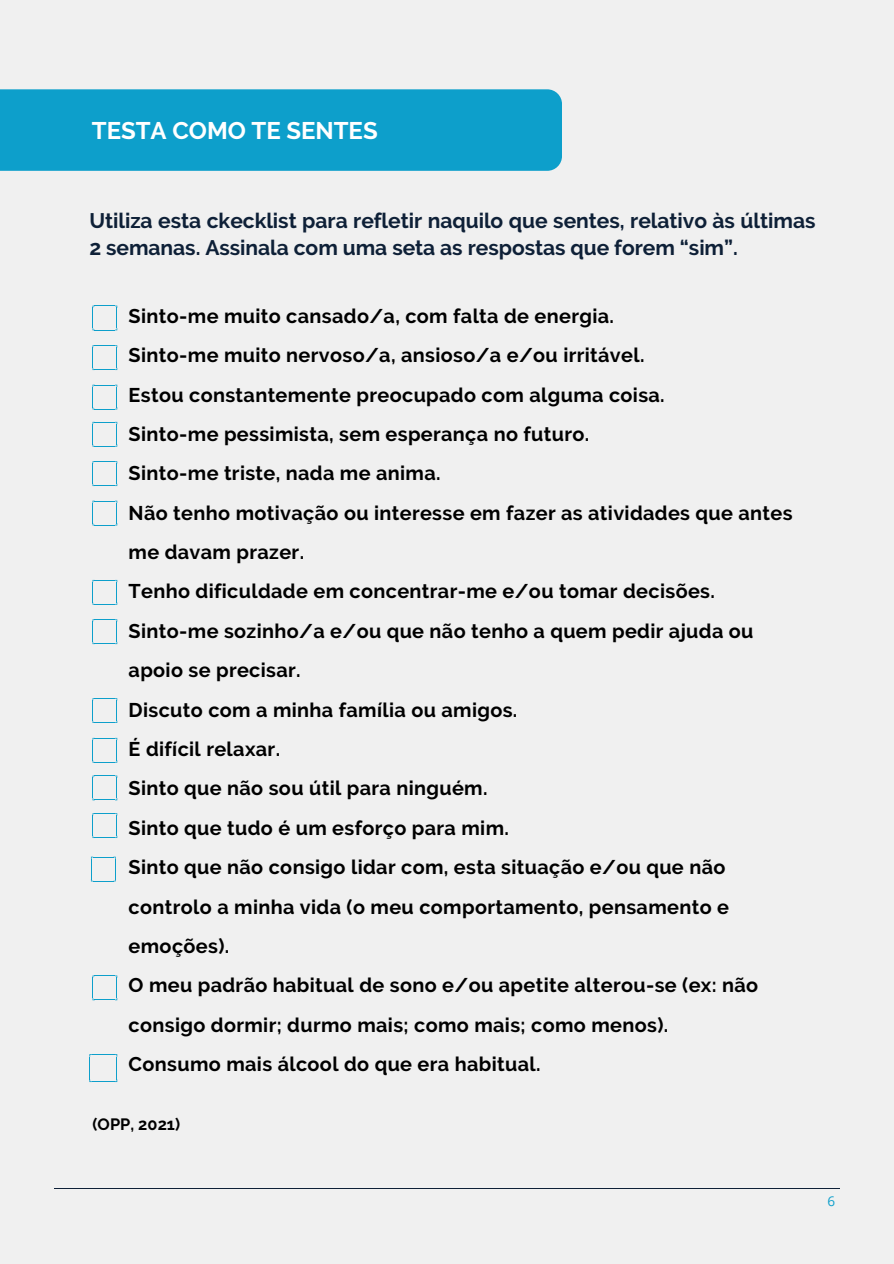
<style>
.page{position:relative;width:894px;height:1264px;background:#fff}
.page>*{position:absolute;margin:0;border:0;box-sizing:border-box;transform-origin:0 0}
.t1{font:700 24px "Raleway";color:#fff}
.t2{font:700 21px/27px "Raleway";color:#0e2037}
.t3{font:700 19.8px/39.5px "Raleway";letter-spacing:.02em;color:#000}
.t4{font:700 16.35px "Raleway";letter-spacing:.005em;color:#000}
.t5{font:13.5px "Open Sans";color:#0d9fcb}
</style>
<div class="page">
<div style="left:0;top:0;width:893px;height:1263px;background:#f0f0f0"></div>
<hr style="left:54px;top:1187px;width:785px;height:1px;background:#0e2037">
<div style="left:0;top:89px;width:562px;height:82px;background:#0d9fcb"></div>
<svg style="left:92px;top:305px;width:25px;height:25px"></svg>
<svg style="left:92px;top:345px;width:25px;height:25px"></svg>
<svg style="left:92px;top:385px;width:25px;height:25px"></svg>
<svg style="left:92px;top:422px;width:25px;height:25px"></svg>
<svg style="left:92px;top:461px;width:25px;height:25px"></svg>
<svg style="left:92px;top:500px;width:25px;height:25px"></svg>
<svg style="left:92px;top:580px;width:25px;height:25px"></svg>
<svg style="left:92px;top:619px;width:25px;height:25px"></svg>
<svg style="left:92px;top:698px;width:25px;height:25px"></svg>
<svg style="left:92px;top:738px;width:25px;height:25px"></svg>
<svg style="left:92px;top:775px;width:25px;height:25px"></svg>
<svg style="left:92px;top:813px;width:25px;height:25px"></svg>
<svg style="left:91px;top:856px;width:25px;height:25px"></svg>
<svg style="left:92px;top:975px;width:25px;height:25px"></svg>
<svg style="left:89px;top:1054px;width:28px;height:28px"></svg>
<p class="t1" style="left:92px;top:116px;width:287px">TESTA COMO TE SENTES</p>
<h2 class="t2" style="left:89px;top:207px;width:727px">Utiliza esta ckecklist para refletir naquilo que sentes, relativo às últimas<br>2 semanas. Assinala com uma seta as respostas que forem “sim”.</h2>
<p class="t3" style="left:129px;top:296px;width:665px">Sinto-me muito cansado/a, com falta de energia.<br>Sinto-me muito nervoso/a, ansioso/a e/ou irritável.<br>Estou constantemente preocupado com alguma coisa.<br>Sinto-me pessimista, sem esperança no futuro.<br>Sinto-me triste, nada me anima.<br>Não tenho motivação ou interesse em fazer as atividades que antes me davam prazer.<br>Tenho dificuldade em concentrar-me e/ou tomar decisões.<br>Sinto-me sozinho/a e/ou que não tenho a quem pedir ajuda ou apoio se precisar.<br>Discuto com a minha família ou amigos.<br>É difícil relaxar.<br>Sinto que não sou útil para ninguém.<br>Sinto que tudo é um esforço para mim.<br>Sinto que não consigo lidar com, esta situação e/ou que não controlo a minha vida (o meu comportamento, pensamento e emoções).<br>O meu padrão habitual de sono e/ou apetite alterou-se (ex: não consigo dormir; durmo mais; como mais; como menos).<br>Consumo mais álcool do que era habitual.</p>
<p class="t4" style="left:92px;top:1114px;width:89px">(OPP, 2021)</p>
<h1 class="t5" style="left:827px;top:1191px;width:9px">6</h1>
</div>
